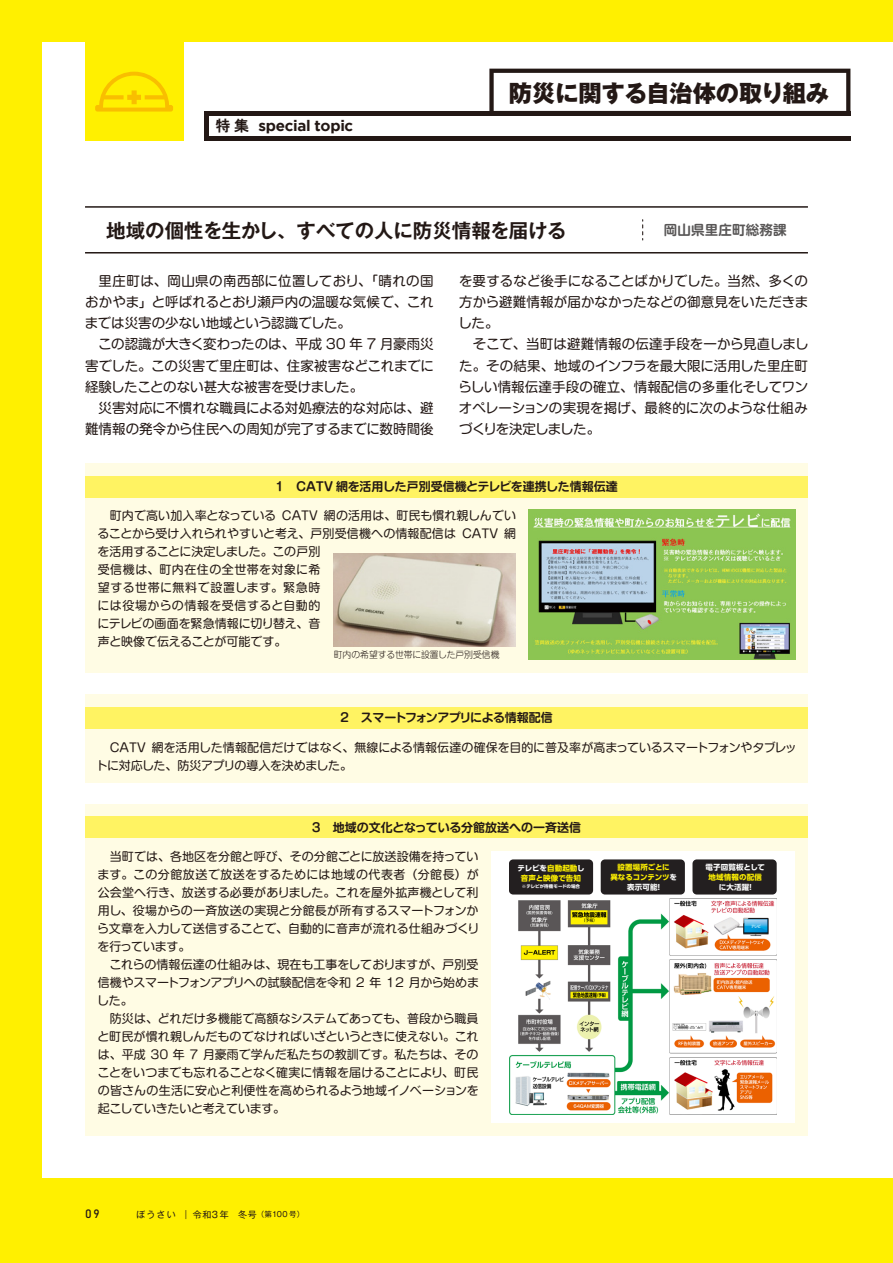
<style>
.page{position:relative;width:893px;height:1263px;background:#fff000}
.page>*{position:absolute;margin:0;border:0;box-sizing:border-box;transform-origin:0 0}
.t1{font:800 23.25px "Gothic MB101 Pr 6 N";color:#231815}
.t2{font:700 19.5px "Gothic MB101 Pr 6 N De";letter-spacing:-.005em;color:#231815}
.t3{font:700 15.15px "Gotham";letter-spacing:-.02em;color:#231815}
.t4{font:13.5px/21.1px "G Shin M Go Pro";color:#231815}
.t5{font:700 13.5px "G Shin M Go Pro De";letter-spacing:.01em;color:#595757}
.t6{font:12px/18px "G Shin M Go Pro";color:#231815}
.t7{font:12px/18px "G Shin M Go Pro";letter-spacing:-.02em;color:#231815}
.t8{font:700 12px "G Shin M Go Pro De";letter-spacing:-.01em;color:#231815}
.t9{font:700 12px "G Shin M Go Pro De";letter-spacing:-.045em;color:#231815}
.t10{font:12px "Bahnschrift";color:#231815}
.t11{font:300 9px "G Shin M Go Pro";color:#231815}
.t12{font:9px "Gothic MB101 Pr 6 N";letter-spacing:.14em;color:#231815}
.t13{font:700 7.5px/9.8px "UD Shin Go Pro";letter-spacing:.015em;color:#fff101;text-align:center}
.t14{font:700 7.5px/9.8px "UD Shin Go Pro";letter-spacing:-.01em;color:#fff101;text-align:center}
.t15{font:700 7.5px "UD Shin Go Pro";letter-spacing:.02em;color:#fff}
.t16{font:700 4.5px "UD Shin Go Pro";letter-spacing:.02em;color:#fff}
.s1{font-family:"HGP Gothic E";font-weight:400;font-size:15px}
.s2{color:#fff}
.s3{font-size:7.5px}
</style>
<div class="page">
<div style="left:43px;top:43px;width:850px;height:1135px;background:#fff"></div>
<svg style="left:489px;top:69px;width:361px;height:42px"></svg>
<div style="left:204px;top:136px;width:646px;height:5px;background:#231815"></div>
<div style="left:204px;top:111px;width:5px;height:30px;background:#231815"></div>
<hr style="left:204px;top:111px;width:646px;height:4px;background:#231815">
<div style="left:85px;top:694px;width:723px;height:89px;background:#fffce4"></div>
<div style="left:85px;top:707px;width:723px;height:21px;background:#fff362"></div>
<hr style="left:85px;top:206px;width:723px;height:2px;background:#231815">
<hr style="left:85px;top:252px;width:723px;height:1px;background:#231815">
<svg style="left:642px;top:220px;width:1px;height:20px"></svg>
<div style="left:85px;top:804px;width:723px;height:331px;background:#fffce4"></div>
<div style="left:85px;top:817px;width:723px;height:21px;background:#fff362"></div>
<div style="left:491px;top:851px;width:304px;height:272px;background:#fff"></div>
<div style="left:510px;top:859px;width:83px;height:35px;background:#231f20;border-radius:4px"></div>
<div style="left:601px;top:859px;width:84px;height:35px;background:#231f20;border-radius:4px"></div>
<div style="left:692px;top:859px;width:85px;height:35px;background:#231f20;border-radius:4px"></div>
<img style="left:510px;top:899px;width:267px;height:216px">
<div style="left:85px;top:463px;width:723px;height:209px;background:#fffce4"></div>
<div style="left:85px;top:476px;width:723px;height:21px;background:#fff362"></div>
<img style="left:529px;top:510px;width:266px;height:149px">
<img style="left:334px;top:554px;width:182px;height:93px">
<div style="left:85px;top:43px;width:98px;height:98px;background:#fff000"></div>
<svg style="left:95px;top:72px;width:78px;height:40px"></svg>
<p class="t3" style="left:215px;top:117px;width:139px"><span class="s1">特集</span> special topic</p>
<h1 class="t1" style="left:509px;top:74px;width:322px">防災に関する自治体の取り組み</h1>
<h2 class="t2" style="left:106px;top:214px;width:462px">地域の個性を生かし、すべての人に防災情報を届ける</h2>
<p class="t5" style="left:664px;top:219px;width:124px">岡山県里庄町総務課</p>
<p class="t4" style="left:85px;top:269px;width:351px">　里庄町は、岡山県の南西部に位置しており、「晴れの国おかやま」と呼ばれるとおり瀬戸内の温暖な気候で、これまでは災害の少ない地域という認識でした。<br>　この認識が大きく変わったのは、平成 30 年 7 月豪雨災害でした。この災害で里庄町は、住家被害などこれまでに経験したことのない甚大な被害を受けました。<br>　災害対応に不慣れな職員による対処療法的な対応は、避難情報の発令から住民への周知が完了するまでに数時間後</p>
<p class="t4" style="left:458px;top:269px;width:351px">を要するなど後手になることばかりでした。当然、多くの方から避難情報が届かなかったなどの御意見をいただきました。<br>　そこで、当町は避難情報の伝達手段を一から見直しました。その結果、地域のインフラを最大限に活用した里庄町らしい情報伝達手段の確立、情報配信の多重化そしてワンオペレーションの実現を掲げ、最終的に次のような仕組みづくりを決定しました。</p>
<p class="t8" style="left:275px;top:476px;width:344px">1　CATV 網を活用した戸別受信機とテレビを連携した情報伝達</p>
<p class="t6" style="left:97px;top:505px;width:420px">　町内で高い加入率となっている CATV 網の活用は、町民も慣れ親しんでいることから受け入れられやすいと考え、戸別受信機への情報配信は CATV 網を活用することに決定しました。この戸別<br>受信機は、町内在住の全世帯を対象に希<br>望する世帯に無料で設置します。緊急時<br>には役場からの情報を受信すると自動的<br>にテレビの画面を緊急情報に切り替え、音<br>声と映像で伝えることが可能です。</p>
<p class="t11" style="left:334px;top:647px;width:167px">町内の希望する世帯に設置した戸別受信機</p>
<p class="t9" style="left:340px;top:708px;width:214px">2　スマートフォンアプリによる情報配信</p>
<p class="t7" style="left:96px;top:737px;width:702px">　CATV 網を活用した情報配信だけではなく、無線による情報伝達の確保を目的に普及率が高まっているスマートフォンやタブレットに対応した、防災アプリの導入を決めました。</p>
<p class="t8" style="left:312px;top:817px;width:271px">3　地域の文化となっている分館放送への一斉送信</p>
<p class="t13" style="left:517px;top:863px;width:69px"><span class="s2">テレビを</span>自動起動<span class="s2">し</span>音声と映像で告知</p>
<p class="t16" style="left:522px;top:883px;width:60px">※テレビが待機モードの場合</p>
<p class="t6" style="left:97px;top:846px;width:384px">　当町では、各地区を分館と呼び、その分館ごとに放送設備を持っています。この分館放送で放送をするためには地域の代表者（分館長）が公会堂へ行き、放送する必要がありました。これを屋外拡声機として利用し、役場からの一斉放送の実現と分館長が所有するスマートフォンから文章を入力して送信することで、自動的に音声が流れる仕組みづくりを行っています。<br>　これらの情報伝達の仕組みは、現在も工事をしておりますが、戸別受信機やスマートフォンアプリへの試験配信を令和 2 年 12 月から始めました。<br>　防災は、どれだけ多機能で高額なシステムであっても、普段から職員と町民が慣れ親しんだものでなければいざというときに使えない。これは、平成 30 年 7 月豪雨で学んだ私たちの教訓です。私たちは、そのことをいつまでも忘れることなく確実に情報を届けることにより、町民の皆さんの生活に安心と利便性を高められるよう地域イノベーションを起こしていきたいと考えています。</p>
<p class="t14" style="left:610px;top:862px;width:68px">設置場所ごとに<br>異なるコンテンツ<span class="s2">を表示可能！</span></p>
<p class="t15" style="left:706px;top:861px;width:61px">電子回覧板として</p>
<p class="t13" style="left:709px;top:872px;width:55px">地域情報の配信</p>
<p class="t15" style="left:719px;top:881px;width:37px">に大活躍！</p>
<p class="t10" style="left:85px;top:1204px;width:16px">09</p>
<p class="t12" style="left:136px;top:1207px;width:170px">ぼうさい ｜令和3年　冬号<span class="s3">（第100号）</span></p>
</div>
